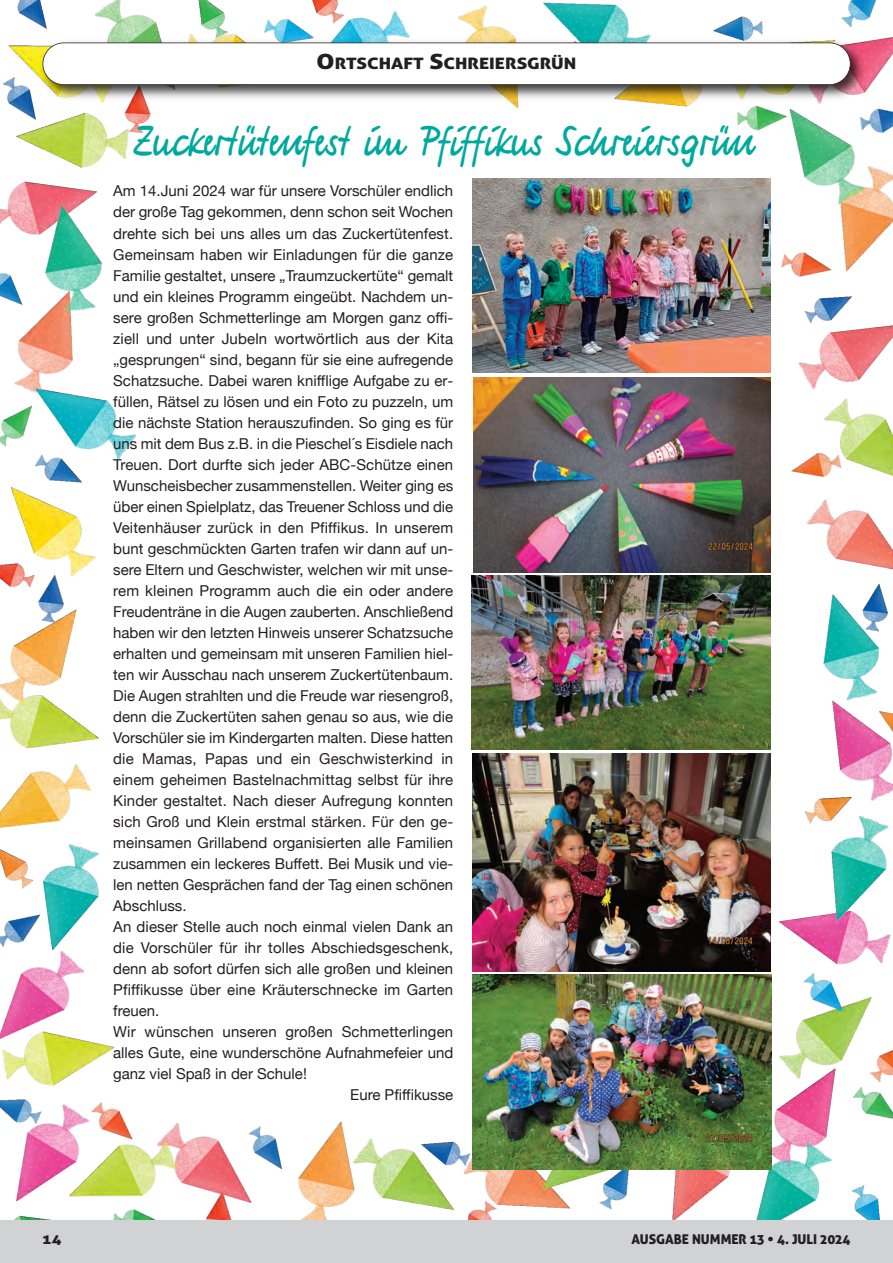
<style>
.page{position:relative;width:893px;height:1263px;background:#fff}
.page>*{position:absolute;margin:0;border:0;box-sizing:border-box;transform-origin:0 0}
.t1{font:43.5px "Renate Handwriting";color:#00a99d}
.t2{font:15.75px "Aller Display";color:#231f20;scale:1.21 1}
.t3{font:15px/21px "Helvetica Neue";color:#231f20;text-align:justify}
.t4{font:13.5px "Aller Display";color:#231f20}
.t5{font:13.5px "Aller Display";color:#231f20;scale:1.21 1}
.s1{font-size:21px}
</style>
<div class="page">
<img style="left:0;top:0;width:893px;height:1220px">
<img style="left:36px;top:36px;width:834px;height:68px">
<div style="left:43px;top:43px;width:807px;height:42px;background:#fff;border-radius:21px"></div>
<div style="left:43px;top:43px;width:808px;height:42px;border:2px solid #231f20;border-radius:21px"></div>
<img style="left:472px;top:178px;width:299px;height:195px">
<img style="left:473px;top:378px;width:298px;height:195px">
<img style="left:472px;top:576px;width:299px;height:174px">
<img style="left:472px;top:753px;width:299px;height:218px">
<img style="left:472px;top:975px;width:299px;height:194px">
<div style="left:0;top:1220px;width:893px;height:43px;background:#d1d2d4"></div>
<p class="t2" style="left:317px;top:55px;width:216px"><span class="s1">O</span>RTSCHAFT <span class="s1">S</span>CHREIERSGRÜN</p>
<p class="t1" style="left:133px;top:128px;width:622px">Zuckertütenfest im Pfiffikus Schreiersgrün</p>
<p class="t3" style="left:113px;top:180px;width:341px">Am 14.Juni 2024 war für unsere Vorschüler endlich der große Tag gekommen, denn schon seit Wochen drehte sich bei uns alles um das Zuckertütenfest.<br>Gemeinsam haben wir Einladungen für die ganze Familie gestaltet, unsere „Traumzuckertüte“ gemalt und ein kleines Programm eingeübt. Nachdem un&shy;sere großen Schmetterlinge am Morgen ganz offi&shy;ziell und unter Jubeln wortwörtlich aus der Kita „gesprungen“ sind, begann für sie eine aufregende Schatzsuche. Dabei waren knifflige Aufgabe zu er&shy;füllen, Rätsel zu lösen und ein Foto zu puzzeln, um die nächste Station herauszufinden. So ging es für uns mit dem Bus z.B. in die Pieschel´s Eisdiele nach Treuen. Dort durfte sich jeder ABC-Schütze einen Wunscheisbecher zusammenstellen. Weiter ging es über einen Spielplatz, das Treuener Schloss und die Veitenhäuser zurück in den Pfiffikus. In unserem bunt geschmückten Garten trafen wir dann auf un&shy;sere Eltern und Geschwister, welchen wir mit unse&shy;rem kleinen Programm auch die ein oder andere Freudenträne in die Augen zauberten. Anschließend haben wir den letzten Hinweis unserer Schatzsuche erhalten und gemeinsam mit unseren Familien hiel&shy;ten wir Ausschau nach unserem Zuckertütenbaum.<br>Die Augen strahlten und die Freude war riesengroß, denn die Zuckertüten sahen genau so aus, wie die Vorschüler sie im Kindergarten malten. Diese hatten die Mamas, Papas und ein Geschwisterkind in einem geheimen Bastelnachmittag selbst für ihre Kinder gestaltet. Nach dieser Aufregung konnten sich Groß und Klein erstmal stärken. Für den ge&shy;meinsamen Grillabend organisierten alle Familien zusammen ein leckeres Buffett. Bei Musik und vie&shy;len netten Gesprächen fand der Tag einen schönen Abschluss.</p>
<p class="t3" style="left:113px;top:915px;width:341px">An dieser Stelle auch noch einmal vielen Dank an die Vorschüler für ihr tolles Abschiedsgeschenk, denn ab sofort dürfen sich alle großen und kleinen Pfiffikusse über eine Kräuterschnecke im Garten freuen.</p>
<p class="t3" style="left:113px;top:1020px;width:341px">Wir wünschen unseren großen Schmetterlingen alles Gute, eine wunderschöne Aufnahmefeier und ganz viel Spaß in der Schule!</p>
<p class="t3" style="left:350px;top:1083px;width:105px">Eure Pfiffikusse</p>
<p class="t5" style="left:43px;top:1231px;width:17px">14</p>
<p class="t4" style="left:632px;top:1231px;width:220px">AUSGABE NUMMER 13 • 4. JULI 2024</p>
</div>
